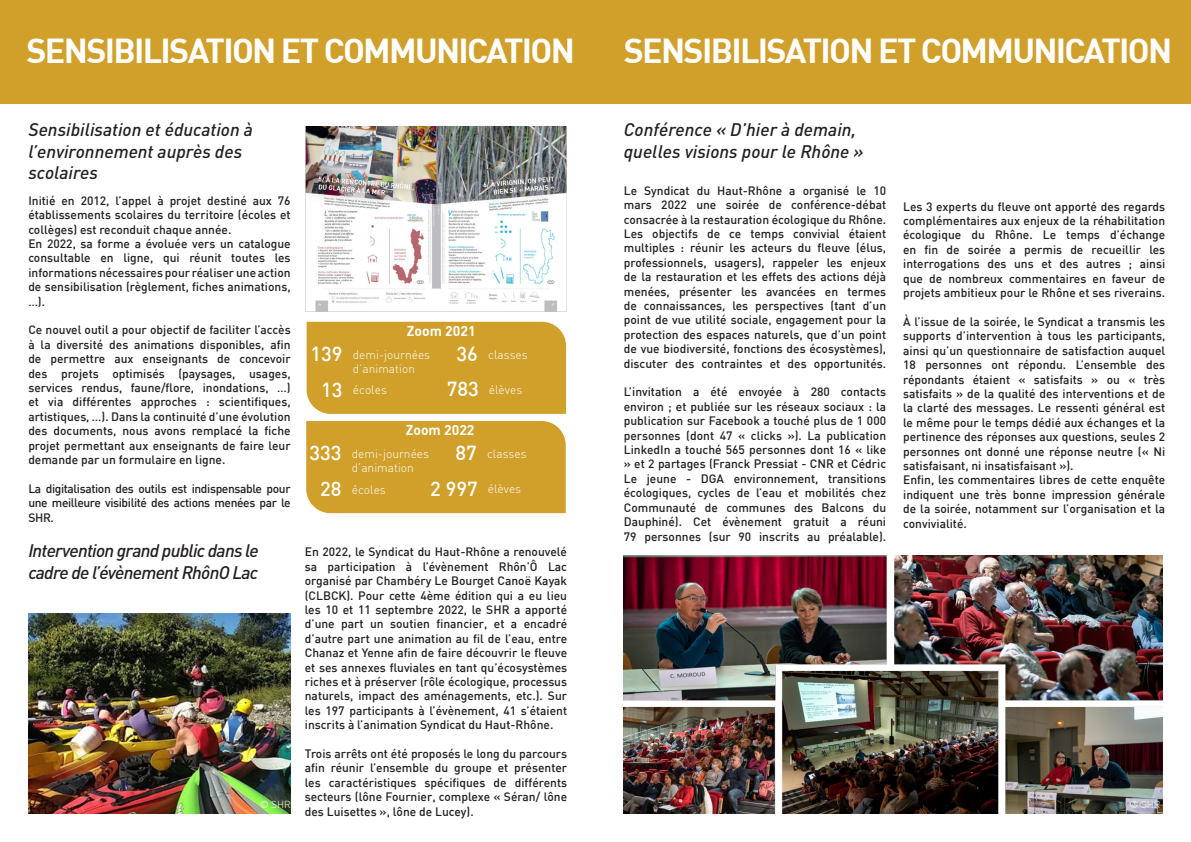
<style>
.page{position:relative;width:1191px;height:842px;background:#fff}
.page>*{position:absolute;margin:0;border:0;box-sizing:border-box;transform-origin:0 0}
.t1{font:700 34px "DIN";letter-spacing:-.05em;color:#fff}
.t2{font:500 20px "DIN";color:#fff}
.Titre_2{font:italic 500 18px/21.6px "DIN";color:#231f20}
.Titre_2-2{font:italic 500 18px/21.6px "DIN";letter-spacing:-.04em;color:#231f20}
.t3{font:700 14px "DIN";color:#fff}
.t4{font:500 12px/14.4px "DIN";color:#231f20;text-align:justify}
.t5{font:300 12px/14.4px "DIN";color:#fff}
.t6{font:300 10px "DIN";color:#fff}
</style>
<div class="page">
<div style="left:0;top:0;width:595px;height:103px;background:#d0a02b"></div>
<div style="left:595px;top:0;width:596px;height:103px;background:#d0a02b"></div>
<img style="left:305px;top:127px;width:261px;height:184px">
<div style="left:306px;top:322px;width:260px;height:92px;background:#d0a02b"></div>
<div style="left:306px;top:421px;width:260px;height:92px;background:#d0a02b"></div>
<img style="left:28px;top:614px;width:263px;height:200px">
<img style="left:624px;top:556px;width:538px;height:258px">
<p class="t1" style="left:27px;top:28px;width:550px">SENSIBILISATION ET COMMUNICATION</p>
<p class="t1" style="left:624px;top:28px;width:550px">SENSIBILISATION ET COMMUNICATION</p>
<p class="Titre_2" style="left:28px;top:118px;width:226px">Sensibilisation et éducation à l’environnement auprès des scolaires</p>
<p class="t4" style="left:28px;top:193px;width:264px">Initié en 2012, l’appel à projet destiné aux 76 établissements scolaires du territoire (écoles et collèges) est reconduit chaque année.</p>
<p class="t4" style="left:28px;top:236px;width:264px">En 2022, sa forme a évoluée vers un catalogue consultable en ligne, qui réunit toutes les informations nécessaires pour réaliser une action de sensibilisation (règlement, fiches animations, …).</p>
<p class="t4" style="left:28px;top:322px;width:264px">Ce nouvel outil a pour objectif de faciliter l’accès à la diversité des animations disponibles, afin de permettre aux enseignants de concevoir des projets optimisés (paysages, usages, services rendus, faune/flore, inondations, …) et via différentes approches : scientifiques, artistiques, …). Dans la continuité d’une évolution des documents, nous avons remplacé la fiche projet permettant aux enseignants de faire leur demande par un formulaire en ligne.</p>
<p class="t4" style="left:28px;top:481px;width:264px">La digitalisation des outils est indispensable pour une meilleure visibilité des actions menées par le SHR.</p>
<p class="t3" style="left:407px;top:322px;width:70px">Zoom 2021</p>
<p class="t2" style="left:311px;top:341px;width:33px">139</p>
<p class="t5" style="left:353px;top:347px;width:79px">demi-journées d’animation</p>
<p class="t2" style="left:321px;top:377px;width:23px">13</p>
<p class="t5" style="left:353px;top:383px;width:36px">écoles</p>
<p class="t2" style="left:447px;top:376px;width:33px">783</p>
<p class="t5" style="left:489px;top:382px;width:35px">élèves</p>
<p class="t2" style="left:456px;top:341px;width:23px">36</p>
<p class="t5" style="left:488px;top:347px;width:41px">classes</p>
<p class="t3" style="left:406px;top:421px;width:70px">Zoom 2022</p>
<p class="t2" style="left:309px;top:440px;width:33px">333</p>
<p class="t5" style="left:352px;top:446px;width:79px">demi-journées d’animation</p>
<p class="t2" style="left:320px;top:476px;width:23px">28</p>
<p class="t5" style="left:352px;top:482px;width:36px">écoles</p>
<p class="t2" style="left:430px;top:476px;width:49px">2 997</p>
<p class="t5" style="left:488px;top:481px;width:35px">élèves</p>
<p class="t2" style="left:455px;top:440px;width:23px">87</p>
<p class="t5" style="left:487px;top:446px;width:41px">classes</p>
<p class="Titre_2-2" style="left:28px;top:539px;width:232px">Intervention grand public dans le cadre de l’évènement RhônO Lac</p>
<p class="t4" style="left:305px;top:544px;width:264px">En 2022, le Syndicat du Haut-Rhône a renouvelé sa participation à l’évènement Rhôn’Ô Lac organisé par Chambéry Le Bourget Canoë Kayak (CLBCK). Pour cette 4ème édition qui a eu lieu les 10 et 11 septembre 2022, le SHR a apporté d’une part un soutien financier, et a encadré d’autre part une animation au fil de l’eau, entre Chanaz et Yenne afin de faire découvrir le fleuve et ses annexes fluviales en tant qu’écosystèmes riches et à préserver (rôle écologique, processus naturels, impact des aménagements, etc.). Sur les 197 participants à l’évènement, 41 s’étaient inscrits à l’animation Syndicat du Haut-Rhône.</p>
<p class="t4" style="left:305px;top:746px;width:264px">Trois arrêts ont été proposés le long du parcours afin réunir l’ensemble du groupe et présenter les caractéristiques spécifiques de différents secteurs (lône Fournier, complexe « Séran/ lône des Luisettes », lône de Lucey).</p>
<p class="t6" style="left:260px;top:798px;width:32px">© SHR</p>
<p class="Titre_2" style="left:624px;top:118px;width:241px">Conférence « D’hier à demain, quelles visions pour le Rhône »</p>
<p class="t4" style="left:624px;top:183px;width:264px">Le Syndicat du Haut-Rhône a organisé le 10 mars 2022 une soirée de conférence-débat consacrée à la restauration écologique du Rhône.<br>Les objectifs de ce temps convivial étaient multiples : réunir les acteurs du fleuve (élus, professionnels, usagers), rappeler les enjeux de la restauration et les effets des actions déjà menées, présenter les avancées en termes de connaissances, les perspectives (tant d’un point de vue utilité sociale, engagement pour la protection des espaces naturels, que d’un point de vue biodiversité, fonctions des écosystèmes), discuter des contraintes et des opportunités.</p>
<p class="t4" style="left:624px;top:385px;width:264px">L’invitation a été envoyée à 280 contacts environ ; et publiée sur les réseaux sociaux : la publication sur Facebook a touché plus de 1 000 personnes (dont 47 « clicks »). La publication LinkedIn a touché 565 personnes dont 16 « like » et 2 partages (Franck Pressiat - CNR et Cédric Le jeune - DGA environnement, transitions écologiques, cycles de l’eau et mobilités chez Communauté de communes des Balcons du Dauphiné). Cet évènement gratuit a réuni 79 personnes (sur 90 inscrits au préalable).</p>
<p class="t4" style="left:903px;top:199px;width:264px">Les 3 experts du fleuve ont apporté des regards complémentaires aux enjeux de la réhabilitation écologique du Rhône. Le temps d’échange en fin de soirée a permis de recueillir les interrogations des uns et des autres ; ainsi que de nombreux commentaires en faveur de projets ambitieux pour le Rhône et ses riverains.</p>
<p class="t4" style="left:903px;top:314px;width:264px">À l’issue de la soirée, le Syndicat a transmis les supports d’intervention à tous les participants, ainsi qu’un questionnaire de satisfaction auquel 18 personnes ont répondu. L’ensemble des répondants étaient « satisfaits » ou « très satisfaits » de la qualité des interventions et de la clarté des messages. Le ressenti général est le même pour le temps dédié aux échanges et la pertinence des réponses aux questions, seules 2 personnes ont donné une réponse neutre (« Ni satisfaisant, ni insatisfaisant »).</p>
<p class="t4" style="left:903px;top:472px;width:263px">Enfin, les commentaires libres de cette enquête indiquent une très bonne impression générale de la soirée, notamment sur l’organisation et la convivialité.</p>
<p class="t6" style="left:1129px;top:798px;width:32px">© SHR</p>
</div>
